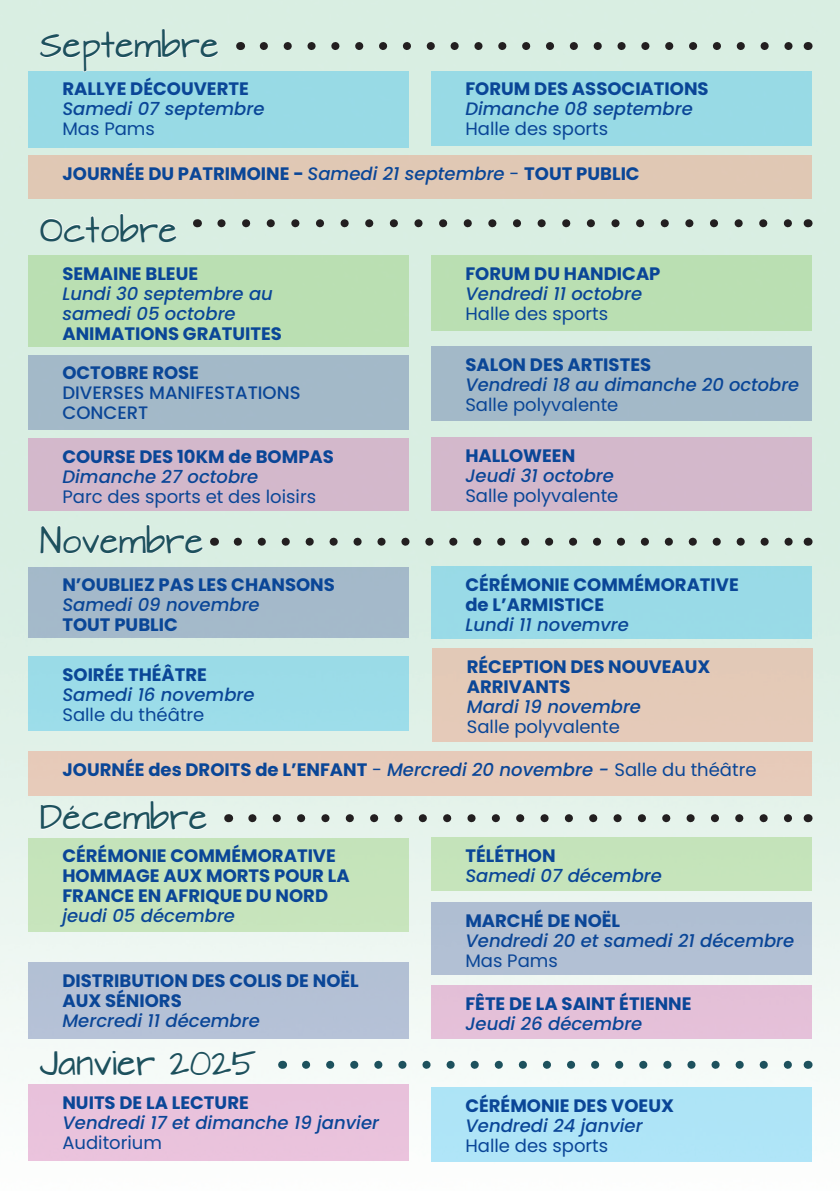
<style>
.page{position:relative;width:840px;height:1191px;background:#fff}
.page>*{position:absolute;margin:0;border:0;box-sizing:border-box;transform-origin:0 0}
.t1{font:30.8px "Architects Daughter";color:#1d515d;scale:.91 1}
.t2{font:700 18px/20px "Poppins";color:#0a4697}
.t3{font:italic 500 18px/20px "Poppins";color:#0a4697}
.t4{font:18px "Poppins";color:#0a4697}
.t5{font:500 18px/20px "Poppins";color:#0a4697}
.s1{font-weight:500;font-style:italic}
.s2{font-weight:400}
</style>
<div class="page">
<img style="left:0;top:0;width:839px;height:1162px">
<div style="left:28px;top:71px;width:380px;height:77px;background:#98dae5"></div>
<div style="left:431px;top:566px;width:380px;height:73px;background:#99dae7"></div>
<div style="left:28px;top:837px;width:380px;height:94px;background:#c6e4bb"></div>
<div style="left:28px;top:751px;width:783px;height:45px;background:#e7cbba"></div>
<div style="left:431px;top:71px;width:380px;height:74px;background:#98dae5"></div>
<div style="left:28px;top:656px;width:380px;height:75px;background:#9bdce8"></div>
<div style="left:432px;top:648px;width:380px;height:93px;background:#e4cab7"></div>
<div style="left:28px;top:155px;width:783px;height:43px;background:#e0c8b4"></div>
<svg style="left:263px;top:42px;width:532px;height:8px"></svg>
<svg style="left:237px;top:538px;width:558px;height:8px"></svg>
<svg style="left:252px;top:814px;width:543px;height:8px"></svg>
<svg style="left:39px;top:28px;width:180px;height:45px"></svg>
<svg style="left:40px;top:524px;width:164px;height:30px"></svg>
<svg style="left:40px;top:800px;width:168px;height:31px"></svg>
<div style="left:431px;top:985px;width:380px;height:54px;background:#e4c0d8"></div>
<div style="left:431px;top:837px;width:380px;height:54px;background:#c5e4ba"></div>
<div style="left:28px;top:355px;width:380px;height:74px;background:#a3b9c8"></div>
<div style="left:28px;top:255px;width:380px;height:91px;background:#badfb2"></div>
<div style="left:431px;top:255px;width:380px;height:75px;background:#badfb2"></div>
<svg style="left:221px;top:219px;width:574px;height:8px"></svg>
<svg style="left:40px;top:213px;width:137px;height:30px"></svg>
<div style="left:431px;top:437px;width:380px;height:74px;background:#d3b8cb"></div>
<div style="left:431px;top:346px;width:380px;height:75px;background:#a3b9c8"></div>
<div style="left:28px;top:438px;width:380px;height:73px;background:#d3b8cb"></div>
<div style="left:28px;top:962px;width:380px;height:77px;background:#b4c1d5"></div>
<div style="left:431px;top:902px;width:380px;height:72px;background:#b1bfd3"></div>
<svg style="left:306px;top:1060px;width:489px;height:8px"></svg>
<div style="left:39px;top:1050px;width:117px;height:26px;background:#f5faf7"></div>
<div style="left:169px;top:1050px;width:88px;height:26px;background:#f5faf7"></div>
<div style="left:431px;top:1087px;width:380px;height:74px;background:#aee4f7"></div>
<div style="left:28px;top:1084px;width:380px;height:77px;background:#e9c2dc"></div>
<div style="left:28px;top:566px;width:380px;height:71px;background:#a4b9ca"></div>
<h1 class="t1" style="left:40px;top:29px;width:198px">Septembre</h1>
<p class="t2" style="left:62px;top:79px;width:186px">RALLYE DÉCOUVERTE</p>
<p class="t3" style="left:62px;top:99px;width:203px">Samedi 07 septembre</p>
<p class="t4" style="left:62px;top:119px;width:94px">Mas Pams</p>
<p class="t2" style="left:465px;top:79px;width:245px">FORUM DES ASSOCIATIONS</p>
<p class="t3" style="left:465px;top:99px;width:229px">Dimanche 08 septembre</p>
<p class="t4" style="left:465px;top:119px;width:144px">Halle des sports</p>
<p class="t2" style="left:62px;top:164px;width:578px">JOURNÉE DU PATRIMOINE - <span class="s1">Samedi 21 septembre</span> <span class="s2">-</span> TOUT PUBLIC</p>
<h1 class="t1" style="left:40px;top:213px;width:152px">Octobre</h1>
<p class="t2" style="left:62px;top:263px;width:135px">SEMAINE BLEUE</p>
<p class="t3" style="left:62px;top:283px;width:212px">Lundi 30 septembre au samedi 05 octobre</p>
<p class="t2" style="left:62px;top:323px;width:221px">ANIMATIONS GRATUITES</p>
<p class="t2" style="left:62px;top:363px;width:136px">OCTOBRE ROSE</p>
<p class="t5" style="left:62px;top:383px;width:237px">DIVERSES MANIFESTATIONS<br>CONCERT</p>
<p class="t2" style="left:62px;top:446px;width:273px">COURSE DES 10KM DE BOMPAS</p>
<p class="t3" style="left:62px;top:466px;width:197px">Dimanche 27 octobre</p>
<p class="t4" style="left:62px;top:486px;width:255px">Parc des sports et des loisirs</p>
<h1 class="t1" style="left:40px;top:524px;width:182px">Novembre</h1>
<p class="t2" style="left:62px;top:575px;width:274px">N’OUBLIEZ PAS LES CHANSONS</p>
<p class="t3" style="left:62px;top:595px;width:199px">Samedi 09 novembre</p>
<p class="t2" style="left:62px;top:615px;width:117px">TOUT PUBLIC</p>
<p class="t2" style="left:62px;top:665px;width:134px">SOIRÉE THÉÂTRE</p>
<p class="t3" style="left:62px;top:685px;width:193px">Samedi 16 novembre</p>
<p class="t4" style="left:62px;top:704px;width:143px">Salle du théâtre</p>
<p class="t2" style="left:465px;top:263px;width:195px">FORUM DU HANDICAP</p>
<p class="t3" style="left:465px;top:283px;width:178px">Vendredi 11 octobre</p>
<p class="t4" style="left:465px;top:303px;width:144px">Halle des sports</p>
<p class="t2" style="left:465px;top:355px;width:187px">SALON DES ARTISTES</p>
<p class="t3" style="left:465px;top:375px;width:335px">Vendredi 18 au dimanche 20 octobre</p>
<p class="t4" style="left:465px;top:394px;width:154px">Salle polyvalente</p>
<p class="t2" style="left:465px;top:445px;width:111px">HALLOWEE N</p>
<p class="t3" style="left:465px;top:465px;width:150px">Jeudi 31 octobre</p>
<p class="t4" style="left:465px;top:485px;width:154px">Salle polyvalente</p>
<p class="t2" style="left:465px;top:575px;width:273px">CÉRÉMONIE COMMÉMORATIVE<br>DE L’ARMISTICE</p>
<p class="t3" style="left:465px;top:615px;width:165px">Lundi 11 novemvre</p>
<p class="t2" style="left:466px;top:656px;width:245px">RÉCEPTION DES NOUVEAUX<br>ARRIVANTS</p>
<p class="t3" style="left:466px;top:696px;width:176px">Mardi 19 novembre</p>
<p class="t4" style="left:466px;top:716px;width:154px">Salle polyvalente</p>
<p class="t2" style="left:62px;top:760px;width:695px">JOURNÉE DES DROITS DE L’ENFANT <span class="s2">-</span> <span class="s1">Mercredi 20 novembre -</span> <span class="s2">Salle du théâtre</span></p>
<h1 class="t1" style="left:40px;top:800px;width:186px">Décembre</h1>
<p class="t2" style="left:62px;top:846px;width:288px">CÉRÉMONIE COMMÉMORATIVE<br>HOMMAGE AUX MORTS POUR LA<br>FRANCE EN AFRIQUE DU NORD</p>
<p class="t3" style="left:62px;top:906px;width:174px">jeudi 05 décembre</p>
<p class="t2" style="left:62px;top:971px;width:298px">DISTRIBUTION DES COLIS DE NOËL<br>AUX SÉNIORS</p>
<p class="t3" style="left:62px;top:1011px;width:199px">Mercredi 11 décembre</p>
<h1 class="t1" style="left:40px;top:1046px;width:239px">Janvier 2025</h1>
<p class="t2" style="left:62px;top:1093px;width:176px">NUITS DE LA LECTURE</p>
<p class="t3" style="left:62px;top:1113px;width:318px">Vendredi 17 et dimanche 19 janvier</p>
<p class="t4" style="left:62px;top:1132px;width:101px">Auditorium</p>
<p class="t2" style="left:465px;top:846px;width:92px">TÉLÉTHON</p>
<p class="t3" style="left:465px;top:866px;width:198px">Samedi 07 décembre</p>
<p class="t2" style="left:465px;top:910px;width:156px">MARCHÉ DE NOËL</p>
<p class="t3" style="left:465px;top:930px;width:330px">Vendredi 20 et samedi 21 décembre</p>
<p class="t4" style="left:465px;top:950px;width:94px">Mas Pams</p>
<p class="t2" style="left:465px;top:994px;width:225px">FÊTE DE LA SAINT ÉTIENNE</p>
<p class="t3" style="left:465px;top:1014px;width:178px">Jeudi 26 décembre</p>
<p class="t2" style="left:465px;top:1095px;width:210px">CÉRÉMONIE DES VOEUX</p>
<p class="t3" style="left:465px;top:1115px;width:179px">Vendredi 24 janvier</p>
<p class="t4" style="left:465px;top:1135px;width:144px">Halle des sports</p>
</div>
